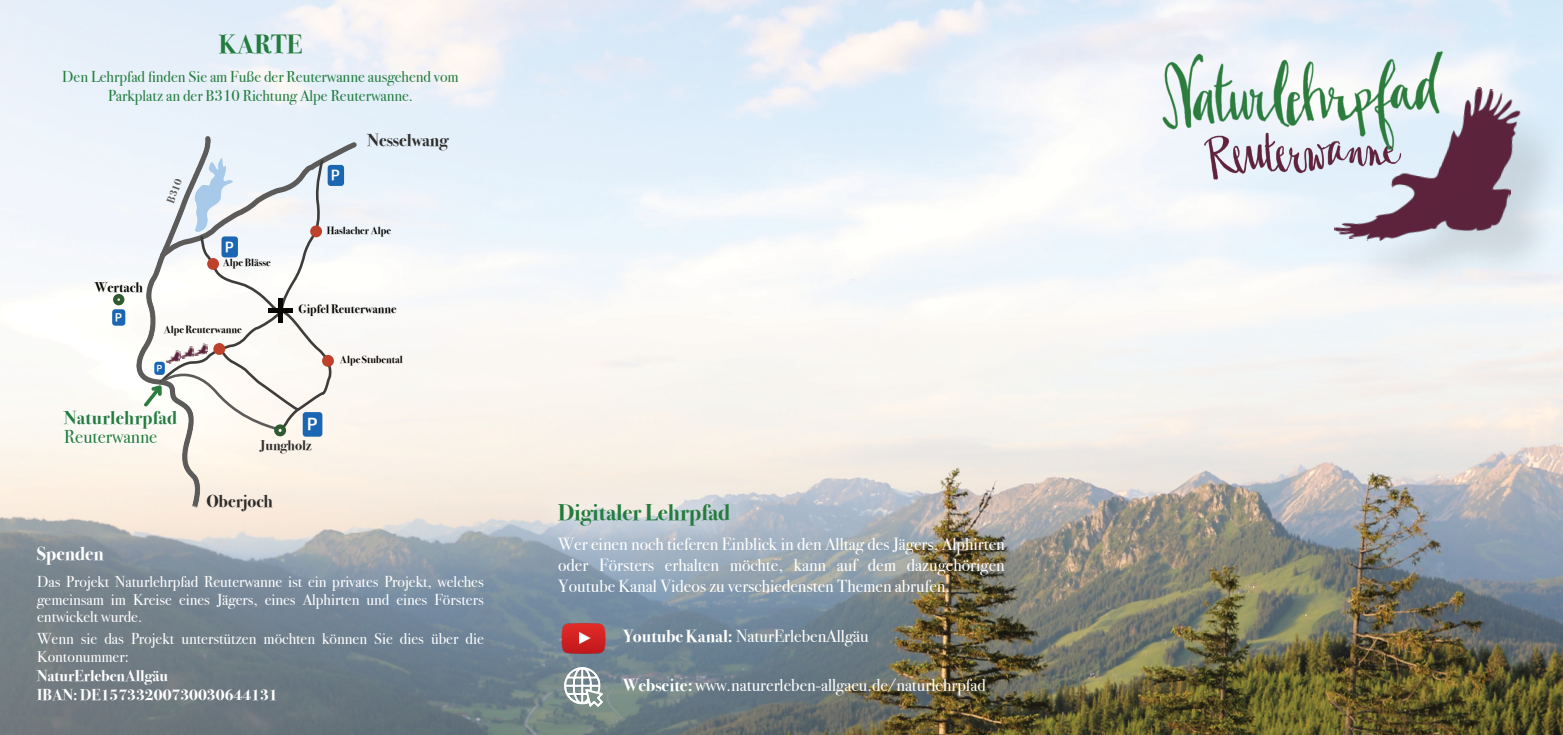
<style>
.page{position:relative;width:1563px;height:735px;background:#fff}
.page>*{position:absolute;margin:0;border:0;box-sizing:border-box;transform-origin:0 0}
.t1{font:700 26.25px "Bodoni Svty Two ITCTT";color:#237c3d}
.t2{font:700 22.75px "Bodoni Svty Two OSITCTT";color:#237c3d}
.t3{font:700 19.07px "Bodoni Svty Two OSITCTT";color:#fff}
.t4{font:700 18.72px "Bodoni Svty Two ITCTT";letter-spacing:.015em;color:#237c3d}
.t5{font:18.72px "Bodoni Svty Two ITCTT";color:#237c3d}
.t6{font:700 18.2px "Apple SD Gothic Neo";color:#fff}
.t7{font:17.5px/21px "Bodoni Svty Two ITCTT";color:#fff;text-align:justify}
.t8{font:17.5px "Bodoni Svty Two OSITCTT";color:#fff}
.t9{font:700 17.5px "Bodoni Svty Two ITCTT";color:#2e2d2c}
.t10{font:15.75px/17.7px "Bodoni Svty Two ITCTT";color:#fff;text-align:justify}
.t11{font:15.75px/19.2px "Bodoni Svty Two ITCTT";color:#237c3d;text-align:center}
.t12{font:700 15.75px/19.1px "Bodoni Svty Two ITCTT";color:#fff}
.t13{font:700 15.58px "Apple SD Gothic Neo";color:#fff}
.t14{font:700 14px "Bodoni Svty Two ITCTT";color:#2e2d2c}
.t15{font:700 14px "Bodoni Svty Two ITCTT";color:#080704}
.t16{font:700 12.25px "Bodoni Svty Two ITCTT";color:#080704}
.t17{font:700 12.25px "Apple SD Gothic Neo";color:#fff}
.t18{font:700 10.85px "Bodoni Svty Two ITCTT";color:#5d5b5a}
.t19{font:700 10.5px "Bodoni Svty Two ITCTT";color:#080704}
.t20{font:700 9.8px "Apple SD Gothic Neo";color:#fff}
.s1{font-weight:700}
</style>
<div class="page">
<img style="left:0;top:0;width:1563px;height:734px">
<div style="left:58px;top:403px;width:78px;height:48px;background:#fcf9f5"></div>
<img style="left:1351px;top:103px;width:212px;height:187px">
<img style="left:1334px;top:70px;width:190px;height:191px">
<svg style="left:112px;top:309px;width:13px;height:16px"></svg>
<img style="left:136px;top:136px;width:74px;height:371px">
<svg style="left:154px;top:138px;width:206px;height:298px"></svg>
<div style="left:213px;top:343px;width:12px;height:12px;background:#be412a;border-radius:50%"></div>
<div style="left:322px;top:355px;width:12px;height:11px;background:#be412a;border-radius:50%"></div>
<svg style="left:113px;top:294px;width:11px;height:11px"></svg>
<svg style="left:274px;top:424px;width:12px;height:12px"></svg>
<div style="left:207px;top:258px;width:12px;height:12px;background:#be412a;border-radius:50%"></div>
<div style="left:310px;top:225px;width:12px;height:12px;background:#be412a;border-radius:50%"></div>
<div style="left:278px;top:298px;width:5px;height:25px;background:#080704"></div>
<div style="left:268px;top:308px;width:25px;height:5px;background:#080704"></div>
<img style="left:558px;top:612px;width:51px;height:51px">
<img style="left:145px;top:385px;width:17px;height:21px">
<img style="left:528px;top:471px;width:233px;height:84px">
<img style="left:564px;top:667px;width:39px;height:38px">
<img style="left:1162px;top:51px;width:280px;height:128px">
<h1 class="t1" style="left:219px;top:29px;width:85px">KARTE</h1>
<p class="t11" style="left:62px;top:67px;width:398px">Den Lehrpfad finden Sie am Fuße der Reuterwanne ausgehend vom<br>Parkplatz an der B310 Richtung Alpe Reuterwanne.</p>
<p class="t18" style="left:164px;top:200px;width:26px;rotate:-70deg">B310</p>
<p class="t15" style="left:95px;top:279px;width:50px">Wertach</p>
<p class="t17" style="left:115px;top:311px;width:9px">P</p>
<p class="t13" style="left:225px;top:239px;width:11px">P</p>
<p class="t19" style="left:223px;top:256px;width:50px">Alpe Blässe</p>
<p class="t19" style="left:164px;top:323px;width:79px">Alpe Reuterwanne</p>
<p class="t20" style="left:156px;top:363px;width:7px">P</p>
<p class="t13" style="left:331px;top:167px;width:11px">P</p>
<p class="t9" style="left:367px;top:129px;width:82px">Nesselwang</p>
<p class="t19" style="left:327px;top:224px;width:66px">Haslacher Alpe</p>
<p class="t16" style="left:298px;top:301px;width:99px">Gipfel Reuterwanne</p>
<p class="t19" style="left:340px;top:353px;width:64px">Alpe Stubental</p>
<p class="t4" style="left:64px;top:406px;width:114px">Naturlehrpfad</p>
<p class="t5" style="left:64px;top:425px;width:95px">Reuterwanne</p>
<p class="t3" style="left:37px;top:542px;width:69px">Spenden</p>
<p class="t6" style="left:307px;top:415px;width:12px">P</p>
<p class="t14" style="left:259px;top:436px;width:54px">Jungholz</p>
<p class="t9" style="left:206px;top:491px;width:68px">Oberjoch</p>
<p class="t10" style="left:37px;top:572px;width:448px">Das Projekt Naturlehrpfad Reuterwanne ist ein privates Projekt, welches gemeinsam im Kreise eines Jägers, eines Alphirten und eines Försters entwickelt wurde.</p>
<p class="t10" style="left:37px;top:629px;width:448px">Wenn sie das Projekt unterstützen möchten können Sie dies über die<br>Kontonummer:</p>
<p class="t12" style="left:37px;top:665px;width:242px">NaturErlebenAllgäu<br>IBAN: DE15733200730030644131</p>
<h2 class="t2" style="left:558px;top:498px;width:174px">Digitaler Lehrpfad</h2>
<p class="t7" style="left:558px;top:533px;width:448px">Wer einen noch tieferen Einblick in den Alltag des Jägers, Alphirten oder Försters erhalten möchte, kann auf dem dazugehörigen Youtube Kanal Videos zu verschiedensten Themen abrufen.</p>
<p class="t8" style="left:623px;top:625px;width:247px"><span class="s1">Youtube Kanal:</span> NaturErlebenAllgäu</p>
<p class="t8" style="left:623px;top:674px;width:364px"><span class="s1">Webseite:</span> www.naturerleben-allgaeu.de/naturlehrpfad</p>
</div>
